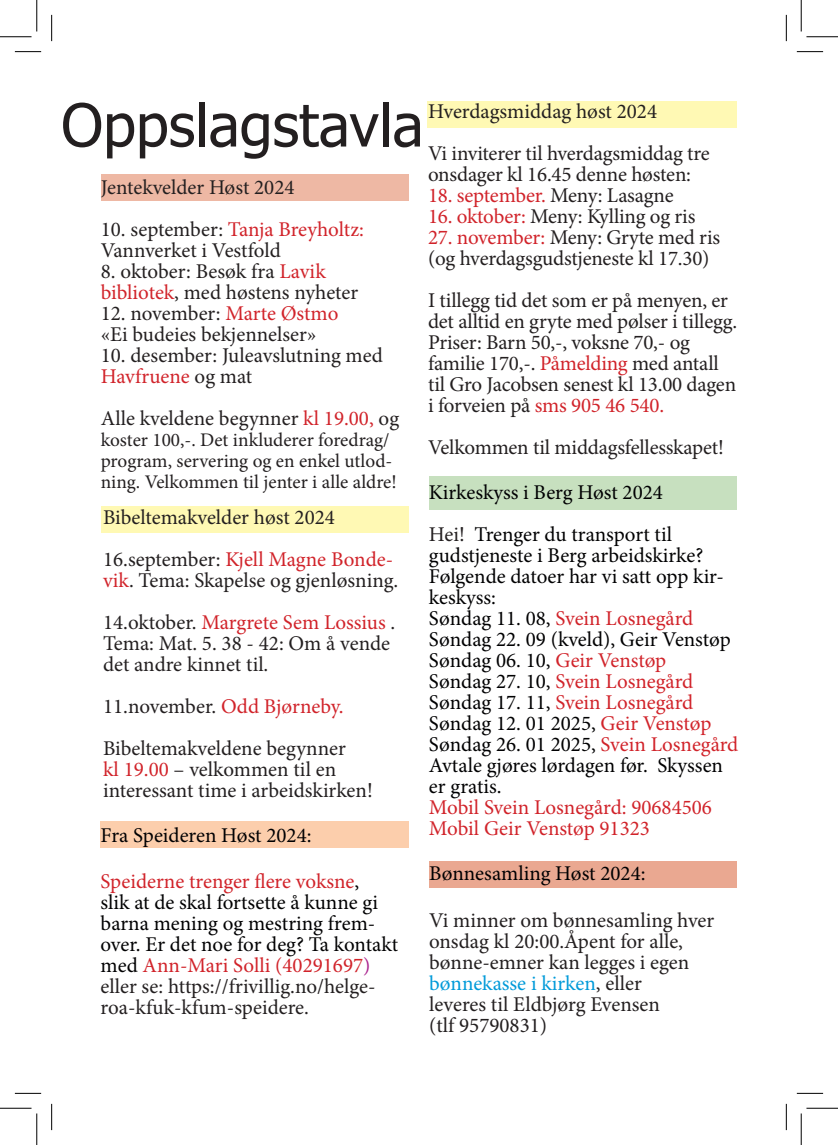
<style>
.page{position:relative;width:838px;height:1145px;background:#fff}
.page>*{position:absolute;margin:0;border:0;box-sizing:border-box;transform-origin:0 0}
.t1{font:59.15px "Tahoma";color:#231f20}
.t2{font:21px/21px "Minion Pro";letter-spacing:-.005em;color:#231f20}
.t3{font:21px/21px "Minion Pro";color:#000002}
.t4{font:21px/21px "Minion Pro";color:#d1232a}
.t5{font:19.25px/21px "Minion Pro";color:#231f20}
.s1{color:#d1232a}
.s2{color:#000002}
.s3{color:#a9218e}
.s4{color:#231f20}
.s5{color:#009ad9}
</style>
<div class="page">
<div style="left:101px;top:174px;width:307px;height:27px;background:#eeb8a4"></div>
<div style="left:429px;top:861px;width:307px;height:27px;background:#eaa891"></div>
<div style="left:101px;top:821px;width:308px;height:27px;background:#fcceac"></div>
<div style="left:101px;top:506px;width:308px;height:27px;background:#fff9b4"></div>
<div style="left:427px;top:101px;width:309px;height:27px;background:#fff9b4"></div>
<div style="left:429px;top:477px;width:307px;height:33px;background:#c7e0bf"></div>
<svg style="left:15px;top:51px;width:26px;height:1px"></svg>
<svg style="left:796px;top:51px;width:27px;height:1px"></svg>
<svg style="left:15px;top:1093px;width:26px;height:1px"></svg>
<svg style="left:796px;top:1093px;width:27px;height:1px"></svg>
<svg style="left:51px;top:15px;width:1px;height:26px"></svg>
<svg style="left:51px;top:1104px;width:1px;height:26px"></svg>
<svg style="left:786px;top:15px;width:1px;height:26px"></svg>
<svg style="left:786px;top:1104px;width:1px;height:26px"></svg>
<hr style="left:0;top:36px;width:32px;height:1px;background:#000">
<hr style="left:806px;top:36px;width:31px;height:1px;background:#000">
<hr style="left:0;top:1108px;width:32px;height:1px;background:#000">
<hr style="left:806px;top:1108px;width:31px;height:1px;background:#000">
<hr style="left:36px;top:0;width:1px;height:31px;background:#000">
<hr style="left:36px;top:1113px;width:1px;height:32px;background:#000">
<hr style="left:800px;top:0;width:1px;height:31px;background:#000">
<hr style="left:800px;top:1113px;width:1px;height:32px;background:#000">
<h1 class="t1" style="left:61px;top:85px;width:364px">Oppslagstavla</h1>
<p class="t2" style="left:101px;top:177px;width:195px">Jentekvelder Høst 2024</p>
<p class="t2" style="left:101px;top:219px;width:265px">10. september: <span class="s1">Tanja Breyholtz:<br></span>Vannverket i Vestfold</p>
<p class="t2" style="left:101px;top:261px;width:259px">8. oktober: Besøk fra <span class="s1">Lavik bibliotek</span>, med høstens nyheter</p>
<p class="t2" style="left:101px;top:303px;width:239px">12. november: <span class="s1">Marte Østmo </span>«Ei budeies bekjennelser»</p>
<p class="t2" style="left:101px;top:345px;width:283px">10. desember: Juleavslutning med<br><span class="s1">Havfruene</span> og mat</p>
<p class="t2" style="left:101px;top:408px;width:300px">Alle kveldene begynner <span class="s1">kl 19.00,</span> og</p>
<p class="t5" style="left:101px;top:430px;width:297px">koster 100,-. Det inkluderer foredrag/ program, servering og en enkel utlod&shy;ning. Velkommen til jenter i alle aldre!</p>
<p class="t2" style="left:103px;top:496px;width:291px;line-height:42px">Bibeltemakvelder høst 2024<br>16.september: <span class="s1">Kjell Magne Bonde-</span></p>
<p class="t2" style="left:103px;top:559px;width:297px;line-height:42px"><span class="s1">vik</span>. Tema: Skapelse og gjenløsning.<br>14.oktober. <span class="s1">Margrete Sem Lossius</span> .</p>
<p class="t2" style="left:103px;top:633px;width:288px">Tema: Mat. 5. 38 - 42: Om å vende det andre kinnet til.</p>
<p class="t2" style="left:103px;top:685px;width:244px;line-height:42px">11.november. <span class="s1">Odd Bjørneby.<br></span>Bibeltemakveldene begynner</p>
<p class="t2" style="left:103px;top:759px;width:271px"><span class="s1">kl 19.00</span> – velkommen til en interessant time i arbeidskirken!</p>
<p class="t4" style="left:101px;top:812px;width:260px;line-height:46.2px"><span class="s2">Fra Speideren Høst 2024:<br></span>Speiderne trenger flere voksne<span class="s2">,</span></p>
<p class="t3" style="left:101px;top:892px;width:299px">slik at de skal fortsette å kunne gi barna mening og mestring frem&shy;over. Er det noe for deg? Ta kontakt med <span class="s1">Ann-Mari Solli (40291697</span><span class="s3">) </span><span class="s4">eller se: https://frivillig.no/helge&shy;roa-kfuk-kfum-speidere.</span></p>
<p class="t2" style="left:428px;top:90px;width:283px;line-height:42px">Hverdagsmiddag høst 2024<br>Vi inviterer til hverdagsmiddag tre</p>
<p class="t2" style="left:428px;top:164px;width:264px">onsdager kl 16.45 denne høsten:</p>
<p class="t4" style="left:428px;top:185px;width:247px">18. september. <span class="s4">Meny: Lasagne</span></p>
<p class="t2" style="left:428px;top:206px;width:269px"><span class="s1">16. oktober:</span> Meny: Kylling og ris</p>
<p class="t2" style="left:428px;top:227px;width:293px"><span class="s1">27. november:</span> Meny: Gryte med ris (og hverdagsgudstjeneste kl 17.30)</p>
<p class="t2" style="left:428px;top:290px;width:311px">I tillegg tid det som er på menyen, er det alltid en gryte med pølser i tillegg.<br>Priser: Barn 50,-, voksne 70,- og familie 170,-. <span class="s1">Påmelding</span> med antall til Gro Jacobsen senest kl 13.00 dagen i forveien på <span class="s1">sms 905 46 540.</span></p>
<p class="t2" style="left:428px;top:437px;width:297px">Velkommen til middagsfellesskapet!</p>
<p class="t3" style="left:429px;top:472px;width:244px;line-height:42px">Kirkeskyss i Berg Høst 2024<br><span class="s4">Hei!</span> Trenger du transport til</p>
<p class="t3" style="left:429px;top:545px;width:311px">gudstjeneste i Berg arbeidskirke?<br>Følgende datoer har vi satt opp kir&shy;keskyss:<br>Søndag 11. 08, <span class="s1">Svein Losnegård<br></span>Søndag 22. 09 (kveld), Geir Venstøp<br>Søndag 06. 10, <span class="s1">Geir Venstøp<br></span>Søndag 27. 10, <span class="s1">Svein Losnegård<br></span>Søndag 17. 11, <span class="s1">Svein Losnegård<br></span>Søndag 12. 01 2025, <span class="s1">Geir Venstøp<br></span>Søndag 26. 01 2025, <span class="s1">Svein Losnegård<br></span>Avtale gjøres lørdagen før. Skyssen er gratis.</p>
<p class="t4" style="left:429px;top:797px;width:284px">Mobil Svein Losnegård: 90684506<br>Mobil Geir Venstøp 91323</p>
<p class="t3" style="left:429px;top:863px;width:218px">Bønnesamling Høst 2024:</p>
<p class="t2" style="left:429px;top:910px;width:287px">Vi minner om bønnesamling hver onsdag kl 20:00.Åpent for alle, bønne-emner kan legges i egen <span class="s5">bønnekasse i kirken</span>, eller<br>leveres til Eldbjørg Evensen<br>(tlf 95790831)</p>
</div>
